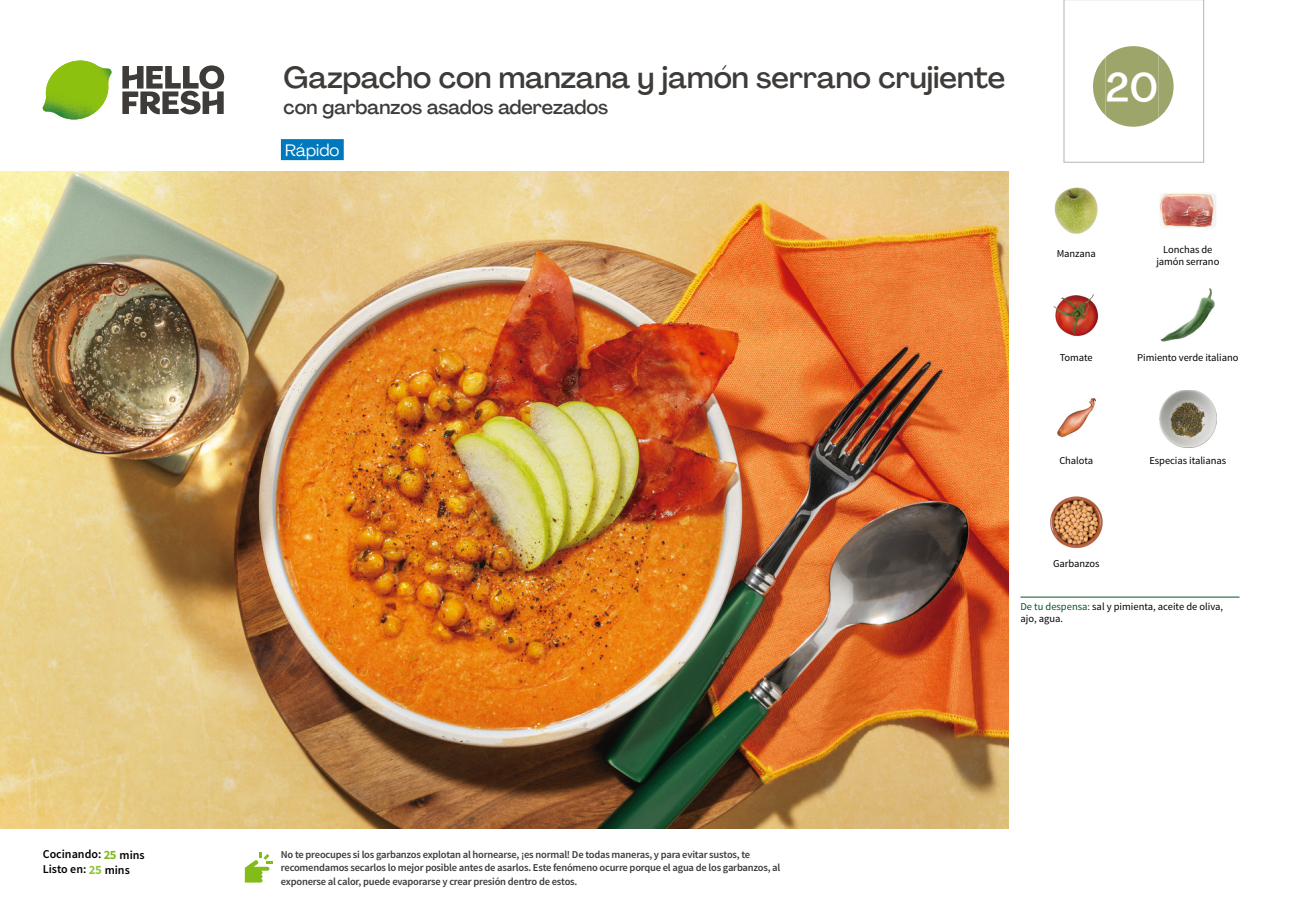
<style>
.page{position:relative;width:1289px;height:919px;background:#fff}
.page>*{position:absolute;margin:0;border:0;box-sizing:border-box;transform-origin:0 0}
.t1{font:500 40.5px "Agrandir";color:#fff}
.t2{font:500 30px "Agrandir";color:#3e3b39}
.t3{font:500 19.5px "Agrandir";color:#3e3b39}
.t4{font:16.5px "Agrandir";color:#fff}
.t5{font:600 12px/15px "Source Sans Pro";color:#000}
.t6{font:600 10.5px/13.5px "Source Sans Pro";letter-spacing:-.02em;color:#3e3b39}
.t7{font:10.5px/12px "Source Sans Pro";letter-spacing:-.005em;color:#000}
.s1{color:#005923}
.s2{font-weight:700;font-size:12.75px;color:#81bc19}
.s3{font-weight:700;font-size:12.75px;color:#93c53b}
</style>
<div class="page">
<svg style="left:122px;top:65px;width:102px;height:49px"></svg>
<svg style="left:43px;top:60px;width:69px;height:60px"></svg>
<img style="left:43px;top:61px;width:68px;height:45px">
<img style="left:50px;top:61px;width:30px;height:16px">
<div style="left:281px;top:139px;width:63px;height:21px;background:#0078bd"></div>
<img style="left:0;top:172px;width:1008px;height:656px">
<hr style="left:1020px;top:596px;width:219px;height:1px;background:#005923">
<svg style="left:245px;top:852px;width:28px;height:30px"></svg>
<img style="left:1054px;top:187px;width:44px;height:47px">
<img style="left:1160px;top:193px;width:56px;height:35px">
<img style="left:1160px;top:288px;width:55px;height:54px">
<img style="left:1053px;top:294px;width:46px;height:42px">
<img style="left:1159px;top:390px;width:57px;height:57px">
<img style="left:1057px;top:398px;width:39px;height:40px">
<img style="left:1050px;top:496px;width:53px;height:53px">
<svg style="left:1063px;top:0;width:141px;height:163px"></svg>
<h2 class="t2" style="left:283px;top:59px;width:723px">Gazpacho con manzana y jamón serrano crujiente</h2>
<h3 class="t3" style="left:283px;top:95px;width:326px">con garbanzos asados aderezados</h3>
<h3 class="t4" style="left:285px;top:140px;width:56px">Rápido</h3>
<h1 class="t1" style="left:1105px;top:63px;width:54px">20</h1>
<p class="t7" style="left:1056px;top:247px;width:41px">Manzana</p>
<p class="t7" style="left:1156px;top:244px;width:64px;text-align:center">Lonchas de jamón serrano</p>
<p class="t7" style="left:1059px;top:352px;width:35px">Tomate</p>
<p class="t7" style="left:1137px;top:352px;width:103px">Pimiento verde italiano</p>
<p class="t7" style="left:1059px;top:454px;width:35px">Chalota</p>
<p class="t7" style="left:1149px;top:454px;width:78px">Especias italianas</p>
<p class="t7" style="left:1053px;top:558px;width:48px">Garbanzos</p>
<p class="t7" style="left:1020px;top:601px;width:204px"><span class="s1">De tu despensa:</span> sal y pimienta, aceite de oliva, ajo, agua.</p>
<p class="t5" style="left:43px;top:847px;width:103px">Cocinando: <span class="s2">25</span> mins<br>Listo en: <span class="s3">25</span> mins</p>
<p class="t6" style="left:281px;top:847px;width:501px">No te preocupes si los garbanzos explotan al hornearse, ¡es normal! De todas maneras, y para evitar sustos, te recomendamos secarlos lo mejor posible antes de asarlos. Este fenómeno ocurre porque el agua de los garbanzos, al exponerse al calor, puede evaporarse y crear presión dentro de estos.</p>
</div>
